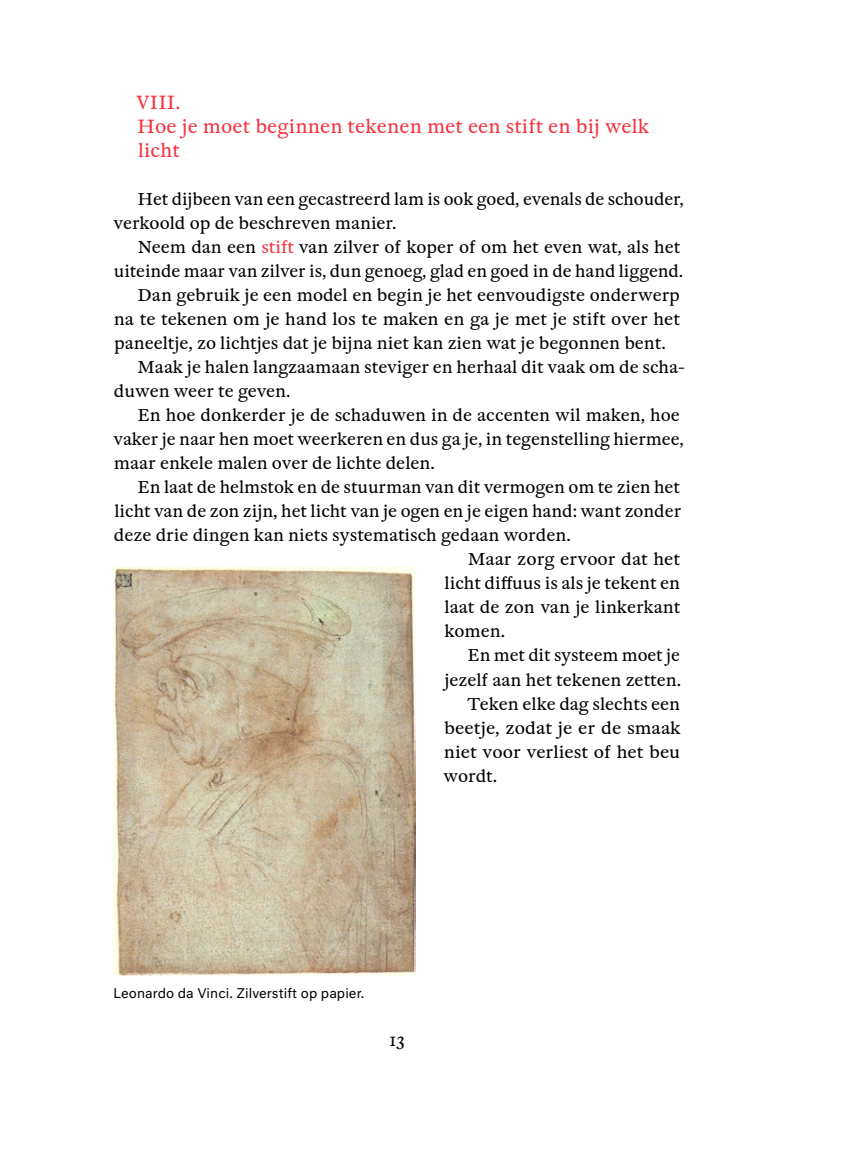
<style>
.page{position:relative;width:851px;height:1163px;background:#fff}
.page>*{position:absolute;margin:0;border:0;box-sizing:border-box;transform-origin:0 0}
.t1{font:19px/24px "William Text Std";letter-spacing:.01em;color:#f5333f}
.t2{font:17px/24px "William Text Std";color:#000}
.t3{font:13px "Neutral Std";letter-spacing:.005em;color:#000}
.s1{color:#f5333f}
</style>
<div class="page">
<img style="left:113px;top:567px;width:302px;height:408px">
<p class="t1" style="left:136px;top:91px;width:514px">VIII.<br>Hoe je moet beginnen tekenen met een stift en bij welk licht</p>
<p class="t2" style="left:114px;top:187px;width:571px;text-indent:24px">Het dijbeen van een gecastreerd lam is ook goed, evenals de schouder, verkoold op de beschreven manier.</p>
<p class="t2" style="left:138px;top:235px;width:544px">Neem dan een <span class="s1">stift</span> van zilver of koper of om het even wat, als het</p>
<p class="t2" style="left:114px;top:259px;width:570px">uiteinde maar van zilver is, dun genoeg, glad en goed in de hand liggend.</p>
<p class="t2" style="left:137px;top:283px;width:544px">Dan gebruik je een model en begin je het eenvoudigste onderwerp</p>
<p class="t2" style="left:114px;top:307px;width:567px">na te tekenen om je hand los te maken en ga je met je stift over het</p>
<p class="t2" style="left:114px;top:331px;width:553px">paneeltje, zo lichtjes dat je bijna niet kan zien wat je begonnen bent.</p>
<p class="t2" style="left:138px;top:355px;width:548px">Maak je halen langzaamaan steviger en herhaal dit vaak om de scha-</p>
<p class="t2" style="left:114px;top:379px;width:178px">duwen weer te geven.</p>
<p class="t2" style="left:137px;top:403px;width:543px">En hoe donkerder je de schaduwen in de accenten wil maken, hoe</p>
<p class="t2" style="left:114px;top:427px;width:571px">vaker je naar hen moet weerkeren en dus ga je, in tegenstelling hiermee,</p>
<p class="t2" style="left:114px;top:451px;width:322px">maar enkele malen over de lichte delen.</p>
<p class="t2" style="left:137px;top:475px;width:544px">En laat de helmstok en de stuurman van dit vermogen om te zien het</p>
<p class="t2" style="left:114px;top:499px;width:568px">licht van de zon zijn, het licht van je ogen en je eigen hand: want zonder</p>
<p class="t2" style="left:114px;top:523px;width:458px">deze drie dingen kan niets systematisch gedaan worden.</p>
<p class="t2" style="left:467px;top:547px;width:214px">Maar zorg ervoor dat het</p>
<p class="t2" style="left:444px;top:571px;width:237px">licht diffuus is als je tekent en</p>
<p class="t2" style="left:444px;top:595px;width:237px">laat de zon van je linkerkant</p>
<p class="t2" style="left:444px;top:619px;width:62px">komen.</p>
<p class="t2" style="left:467px;top:643px;width:214px">En met dit systeem moet je</p>
<p class="t2" style="left:444px;top:667px;width:238px">jezelf aan het tekenen zetten.</p>
<p class="t2" style="left:466px;top:691px;width:215px">Teken elke dag slechts een</p>
<p class="t2" style="left:444px;top:715px;width:238px">beetje, zodat je er de smaak</p>
<p class="t2" style="left:444px;top:739px;width:238px">niet voor verliest of het beu</p>
<p class="t2" style="left:443px;top:763px;width:55px">wordt.</p>
<p class="t3" style="left:113px;top:984px;width:252px">Leonardo da Vinci. Zilverstift op papier.</p>
<p class="t2" style="left:389px;top:1027px;width:17px">13</p>
</div>
